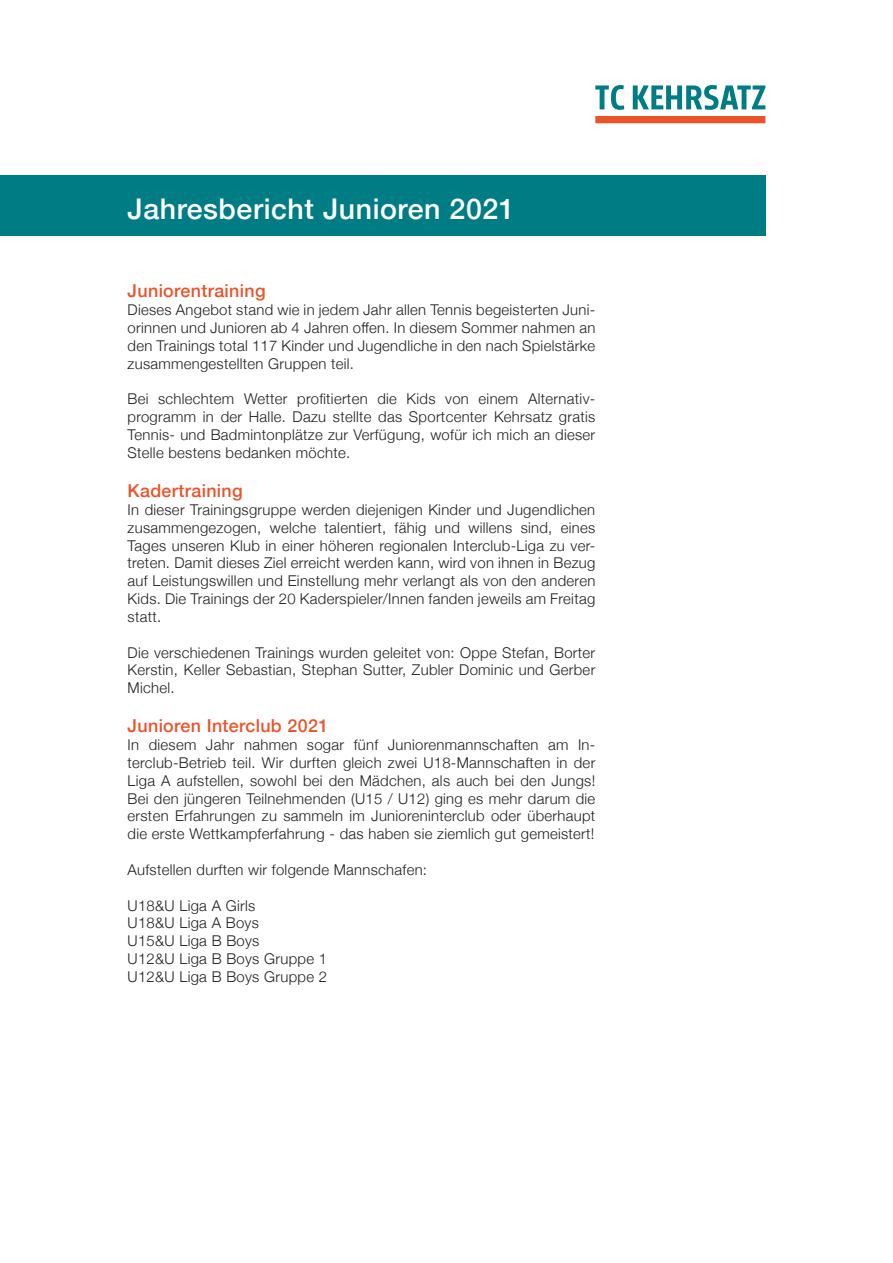
<style>
.page{position:relative;width:893px;height:1263px;background:#fff}
.page>*{position:absolute;margin:0;border:0;box-sizing:border-box;transform-origin:0 0}
.t1{font:500 28.5px "Helvetica Neue";letter-spacing:.02em;color:#fff}
.t2{font:500 17.85px "Helvetica Neue";letter-spacing:.02em;color:#ea542a}
.t3{font:300 14.85px/17.9px "Helvetica Neue";letter-spacing:.02em;color:#231f20;text-align:justify}
</style>
<div class="page">
<div style="left:0;top:175px;width:765px;height:60px;background:#007d84"></div>
<svg style="left:595px;top:85px;width:29px;height:25px"></svg>
<svg style="left:633px;top:85px;width:132px;height:25px"></svg>
<svg style="left:595px;top:116px;width:170px;height:7px"></svg>
<h1 class="t1" style="left:128px;top:186px;width:389px">Jahresbericht Junioren 2021</h1>
<p class="t2" style="left:128px;top:277px;width:140px">Juniorentraining</p>
<p class="t3" style="left:128px;top:300px;width:469px">Dieses Angebot stand wie in jedem Jahr allen Tennis begeisterten Juni&shy;orinnen und Junioren ab 4 Jahren offen. In diesem Sommer nahmen an den Trainings total 117 Kinder und Jugendliche in den nach Spielstärke zusammengestellten Gruppen teil.</p>
<p class="t3" style="left:128px;top:389px;width:469px">Bei schlechtem Wetter profitierten die Kids von einem Alternativ&shy;programm in der Halle. Dazu stellte das Sportcenter Kehrsatz gratis Tennis- und Badmintonplätze zur Verfügung, wofür ich mich an dieser Stelle bestens bedanken möchte.</p>
<p class="t2" style="left:128px;top:476px;width:117px">Kadertraining</p>
<p class="t3" style="left:128px;top:500px;width:469px">In dieser Trainingsgruppe werden diejenigen Kinder und Jugendlichen zusammengezogen, welche talentiert, fähig und willens sind, eines Tages unseren Klub in einer höheren regionalen Interclub-Liga zu ver&shy;treten. Damit dieses Ziel erreicht werden kann, wird von ihnen in Bezug auf Leistungswillen und Einstellung mehr verlangt als von den anderen Kids. Die Trainings der 20 Kaderspieler/Innen fanden jeweils am Freitag statt.</p>
<p class="t3" style="left:128px;top:642px;width:469px">Die verschiedenen Trainings wurden geleitet von: Oppe Stefan, Borter Kerstin, Keller Sebastian, Stephan Sutter, Zubler Dominic und Gerber Michel.</p>
<p class="t2" style="left:128px;top:712px;width:202px">Junioren Interclub 2021</p>
<p class="t3" style="left:128px;top:735px;width:469px">In diesem Jahr nahmen sogar fünf Juniorenmannschaften am In&shy;terclub-Betrieb teil. Wir durften gleich zwei U18-Mannschaften in der Liga A aufstellen, sowohl bei den Mädchen, als auch bei den Jungs!<br>Bei den jüngeren Teilnehmenden (U15 / U12) ging es mehr darum die ersten Erfahrungen zu sammeln im Junioreninterclub oder überhaupt die erste Wettkampferfahrung - das haben sie ziemlich gut gemeistert!</p>
<p class="t3" style="left:128px;top:860px;width:301px">Aufstellen durften wir folgende Mannschafen:</p>
<p class="t3" style="left:128px;top:895px;width:201px;text-align:left">U18&amp;U Liga A Girls<br>U18&amp;U Liga A Boys<br>U15&amp;U Liga B Boys<br>U12&amp;U Liga B Boys Gruppe 1<br>U12&amp;U Liga B Boys Gruppe 2</p>
</div>
